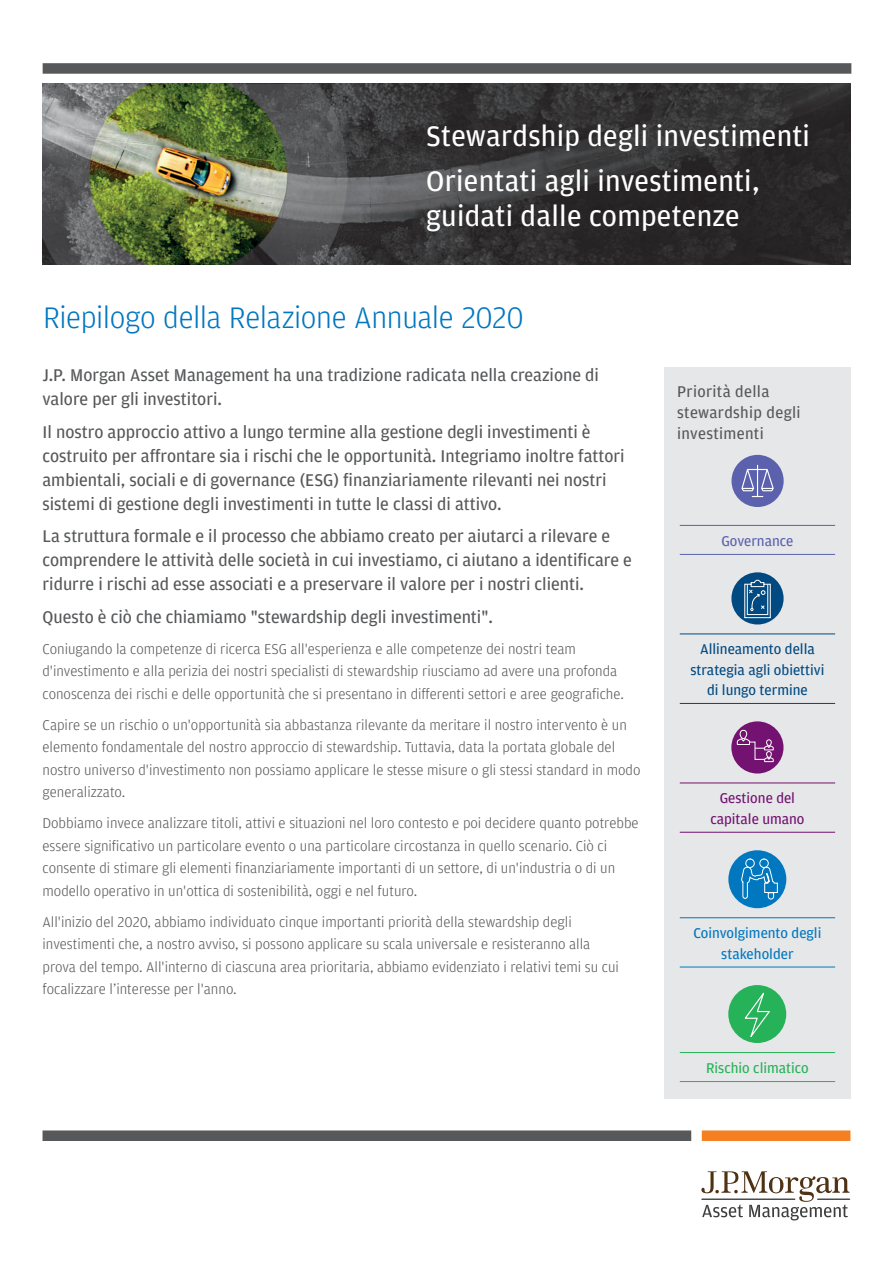
<style>
.page{position:relative;width:893px;height:1263px;background:#fff}
.page>*{position:absolute;margin:0;border:0;box-sizing:border-box;transform-origin:0 0}
._1st_Subhead{font:300 31.5px "Amplitude";letter-spacing:-.015em;color:#0077bf}
.Intro_Body_Copy{font:30px/34.5px "Amplitude";letter-spacing:.01em;color:#fff}
.Body_Copy{font:18px/24px "Amplitude";color:#57585a}
._2nd_Subhead{font:16.5px/21px "Amplitude";letter-spacing:.02em;color:#57585a}
.Body_Copy-2{font:300 15px/22.5px "Amplitude";color:#57585a}
.NUMBERS{font:15px/20.2px "Amplitude";color:#004981;text-align:center}
.NUMBERS-2{font:15px/20.2px "Amplitude";color:#0077bf;text-align:center}
.NUMBERS-3{font:15px/20.2px "Amplitude";color:#731270;text-align:center}
.NUMBERS-4{font:15px "Amplitude";color:#26b258}
.NUMBERS-5{font:15px "Amplitude";color:#5b61ac}
</style>
<div class="page">
<div style="left:43px;top:1130px;width:648px;height:11px;background:#57585a"></div>
<div style="left:702px;top:1130px;width:148px;height:11px;background:#f58021"></div>
<hr style="left:817px;top:1198px;width:33px;height:2px;background:#3e3e3f">
<svg style="left:701px;top:1171px;width:148px;height:49px"></svg>
<div style="left:43px;top:63px;width:808px;height:11px;background:#57585a"></div>
<img style="left:42px;top:83px;width:808px;height:182px">
<div style="left:664px;top:367px;width:186px;height:732px;background:#e6e7e9"></div>
<hr style="left:680px;top:525px;width:155px;height:1px;background:#5b61ac">
<hr style="left:680px;top:554px;width:155px;height:1px;background:#5b61ac">
<hr style="left:680px;top:634px;width:155px;height:1px;background:#004981">
<hr style="left:680px;top:703px;width:155px;height:1px;background:#004981">
<hr style="left:680px;top:783px;width:155px;height:1px;background:#731270">
<hr style="left:680px;top:832px;width:155px;height:1px;background:#731270">
<hr style="left:680px;top:917px;width:155px;height:1px;background:#0077bf">
<hr style="left:680px;top:967px;width:155px;height:1px;background:#0077bf">
<hr style="left:680px;top:1052px;width:155px;height:1px;background:#26b258">
<hr style="left:680px;top:1081px;width:155px;height:1px;background:#26b258">
<div style="left:731px;top:455px;width:53px;height:52px;background:#5b61ac;border-radius:50%"></div>
<svg style="left:741px;top:465px;width:33px;height:32px"></svg>
<div style="left:731px;top:572px;width:53px;height:52px;background:#004981;border-radius:50%"></div>
<svg style="left:744px;top:579px;width:27px;height:40px"></svg>
<div style="left:731px;top:721px;width:52px;height:52px;background:#731270;border-radius:50%"></div>
<svg style="left:736px;top:729px;width:38px;height:33px"></svg>
<div style="left:728px;top:850px;width:58px;height:58px;background:#0077bf;border-radius:50%"></div>
<div style="left:745px;top:858px;width:10px;height:10px;border:1px solid #fff;border-radius:50%"></div>
<div style="left:759px;top:858px;width:10px;height:10px;border:1px solid #fff;border-radius:50%"></div>
<svg style="left:741px;top:866px;width:37px;height:34px"></svg>
<div style="left:728px;top:985px;width:58px;height:58px;background:#26b258;border-radius:50%"></div>
<svg style="left:743px;top:986px;width:29px;height:57px"></svg>
<p class="Intro_Body_Copy" style="left:426px;top:118px;width:385px">Stewardship degli investimenti</p>
<p class="Intro_Body_Copy" style="left:426px;top:163px;width:335px">Orientati agli investimenti, guidati dalle competenze</p>
<p class="_1st_Subhead" style="left:43px;top:298px;width:482px">Riepilogo della Relazione Annuale 2020</p>
<p class="Body_Copy" style="left:43px;top:363px;width:558px">J.P. Morgan Asset Management ha una tradizione radicata nella creazione di valore per gli investitori.</p>
<p class="Body_Copy" style="left:43px;top:419px;width:584px">Il nostro approccio attivo a lungo termine alla gestione degli investimenti è costruito per affrontare sia i rischi che le opportunità. Integriamo inoltre fattori ambientali, sociali e di governance (ESG) finanziariamente rilevanti nei nostri sistemi di gestione degli investimenti in tutte le classi di attivo.</p>
<p class="Body_Copy" style="left:43px;top:524px;width:591px">La struttura formale e il processo che abbiamo creato per aiutarci a rilevare e comprendere le attività delle società in cui investiamo, ci aiutano a identificare e ridurre i rischi ad esse associati e a preservare il valore per i nostri clienti.</p>
<p class="Body_Copy" style="left:43px;top:604px;width:452px">Questo è ciò che chiamiamo "stewardship degli investimenti".</p>
<p class="Body_Copy-2" style="left:43px;top:637px;width:583px">Coniugando la competenze di ricerca ESG all'esperienza e alle competenze dei nostri team d'investimento e alla perizia dei nostri specialisti di stewardship riusciamo ad avere una profonda conoscenza dei rischi e delle opportunità che si presentano in differenti settori e aree geografiche.</p>
<p class="Body_Copy-2" style="left:43px;top:713px;width:599px">Capire se un rischio o un'opportunità sia abbastanza rilevante da meritare il nostro intervento è un elemento fondamentale del nostro approccio di stewardship. Tuttavia, data la portata globale del nostro universo d'investimento non possiamo applicare le stesse misure o gli stessi standard in modo generalizzato.</p>
<p class="Body_Copy-2" style="left:43px;top:812px;width:598px">Dobbiamo invece analizzare titoli, attivi e situazioni nel loro contesto e poi decidere quanto potrebbe essere significativo un particolare evento o una particolare circostanza in quello scenario. Ciò ci consente di stimare gli elementi finanziariamente importanti di un settore, di un'industria o di un modello operativo in un'ottica di sostenibilità, oggi e nel futuro.</p>
<p class="Body_Copy-2" style="left:43px;top:910px;width:578px">All'inizio del 2020, abbiamo individuato cinque importanti priorità della stewardship degli investimenti che, a nostro avviso, si possono applicare su scala universale e resisteranno alla prova del tempo. All'interno di ciascuna area prioritaria, abbiamo evidenziato i relativi temi su cui focalizzare l’interesse per l'anno.</p>
<p class="_2nd_Subhead" style="left:677px;top:380px;width:125px">Priorità della stewardship degli investimenti</p>
<p class="NUMBERS-5" style="left:721px;top:531px;width:73px">Governance</p>
<p class="NUMBERS" style="left:690px;top:639px;width:135px">Allineamento della strategia agli obiettivi di lungo termine</p>
<p class="NUMBERS-3" style="left:710px;top:788px;width:96px">Gestione del capitale umano</p>
<p class="NUMBERS-2" style="left:693px;top:923px;width:130px">Coinvolgimento degli stakeholder</p>
<p class="NUMBERS-4" style="left:706px;top:1059px;width:104px">Rischio climatico</p>
</div>
